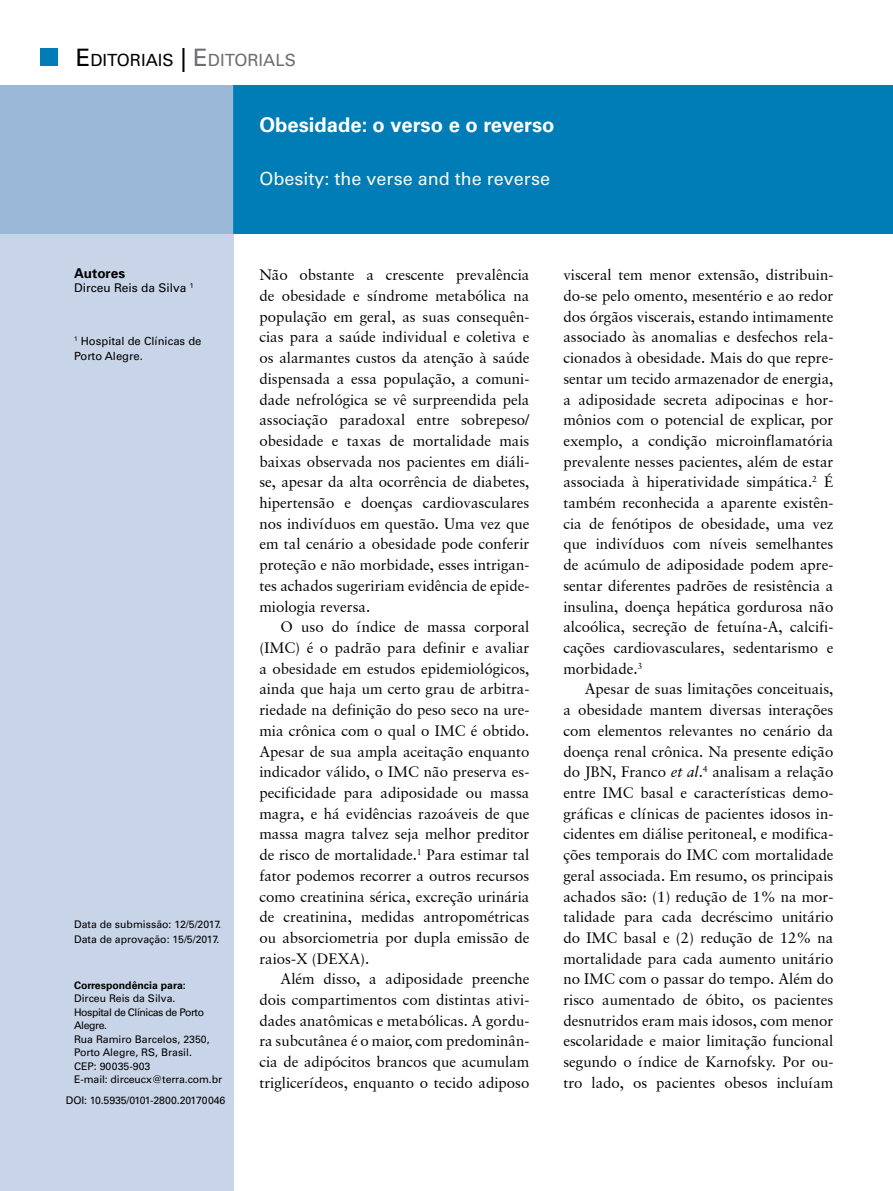
<style>
.page{position:relative;width:893px;height:1191px;background:#fff}
.page>*{position:absolute;margin:0;border:0;box-sizing:border-box;transform-origin:0 0}
.t1{font:700 20.25px "Univers LT Std";color:#fffef9}
.t2{font:18px "Univers LT Std";color:#f5faf2}
.t3{font:16.8px "Univers LT Std";color:#000}
.t4{font:15px/20.7px "Garamond Retrospective S Si";color:#000;text-align:justify}
.t5{font:13.5px "Univers 65 Bold";color:#000}
.t6{font:12px "Univers LT Std";color:#000}
.t7{font:11.25px/15px "Univers LT Std";color:#000}
.t8{font:10.5px/13.5px "Univers LT Std";color:#000}
.t9{font:700 10.5px "Univers LT Std";color:#000}
.s1{font-size:24px}
.s2{font-size:24px;color:#6d6e71}
.s3{color:#6d6e71}
.s4{font-style:italic}
</style>
<div class="page">
<div style="left:0;top:234px;width:234px;height:957px;background:#c8d5e8"></div>
<div style="left:234px;top:85px;width:659px;height:149px;background:#007cb7"></div>
<div style="left:0;top:85px;width:234px;height:149px;background:#9cb8d8"></div>
<div style="left:40px;top:49px;width:17px;height:17px;background:#007cb7"></div>
<p class="t3" style="left:76px;top:50px;width:222px"><span class="s1">E</span>DITORIAIS <span class="s1">|</span> <span class="s2">E</span><span class="s3">DITORIALS</span></p>
<h1 class="t1" style="left:259px;top:113px;width:297px">Obesidade: o verso e o reverso</h1>
<p class="t2" style="left:259px;top:168px;width:292px">Obesity: the verse and the reverse</p>
<p class="t5" style="left:74px;top:265px;width:53px">Autores</p>
<p class="t6" style="left:74px;top:281px;width:121px">Dirceu Reis da Silva <sup>1</sup></p>
<p class="t7" style="left:74px;top:334px;width:129px"><sup>1</sup> Hospital de Clínicas de<br>Porto Alegre.</p>
<p class="t8" style="left:74px;top:916px;width:149px;line-height:15.6px">Data de submissão: 12/5/2017.<br>Data de aprovação: 15/5/2017.</p>
<p class="t9" style="left:74px;top:978px;width:113px">Correspondência para:</p>
<p class="t8" style="left:74px;top:991px;width:150px">Dirceu Reis da Silva.<br>Hospital de Clínicas de Porto<br>Alegre.<br>Rua Ramiro Barcelos, 2350,<br>Porto Alegre, RS, Brasil.<br>CEP: 90035-903<br>E-mail: dirceucx@terra.com.br</p>
<p class="t8" style="left:66px;top:1093px;width:161px">DOI: 10.5935/0101-2800.20170046</p>
<p class="t4" style="left:259px;top:264px;width:272px">Não obstante a crescente prevalência de obesidade e síndrome metabólica na população em geral, as suas consequên&shy;cias para a saúde individual e coletiva e os alarmantes custos da atenção à saúde dispensada a essa população, a comuni&shy;dade nefrológica se vê surpreendida pela associação paradoxal entre sobrepeso/ obesidade e taxas de mortalidade mais baixas observada nos pacientes em diáli&shy;se, apesar da alta ocorrência de diabetes, hipertensão e doenças cardiovasculares nos indivíduos em questão. Uma vez que em tal cenário a obesidade pode conferir proteção e não morbidade, esses intrigan&shy;tes achados sugeririam evidência de epide&shy;miologia reversa.</p>
<p class="t4" style="left:259px;top:616px;width:272px;text-indent:21px">O uso do índice de massa corporal (IMC) é o padrão para definir e avaliar a obesidade em estudos epidemiológicos, ainda que haja um certo grau de arbitra&shy;riedade na definição do peso seco na ure&shy;mia crônica com o qual o IMC é obtido.<br>Apesar de sua ampla aceitação enquanto indicador válido, o IMC não preserva es&shy;pecificidade para adiposidade ou massa magra, e há evidências razoáveis de que massa magra talvez seja melhor preditor de risco de mortalidade.<sup>1</sup> Para estimar tal fator podemos recorrer a outros recursos como creatinina sérica, excreção urinária de creatinina, medidas antropométricas ou absorciometria por dupla emissão de raios-X (DEXA).</p>
<p class="t4" style="left:259px;top:968px;width:272px;text-indent:21px">Além disso, a adiposidade preenche dois compartimentos com distintas ativi&shy;dades anatômicas e metabólicas. A gordu&shy;ra subcutânea é o maior, com predominân&shy;cia de adipócitos brancos que acumulam triglicerídeos, enquanto o tecido adiposo</p>
<p class="t4" style="left:563px;top:264px;width:272px">visceral tem menor extensão, distribuin&shy;do-se pelo omento, mesentério e ao redor dos órgãos viscerais, estando intimamente associado às anomalias e desfechos rela&shy;cionados à obesidade. Mais do que repre&shy;sentar um tecido armazenador de energia, a adiposidade secreta adipocinas e hor&shy;mônios com o potencial de explicar, por exemplo, a condição microinflamatória prevalente nesses pacientes, além de estar associada à hiperatividade simpática.<sup>2</sup> É também reconhecida a aparente existên&shy;cia de fenótipos de obesidade, uma vez que indivíduos com níveis semelhantes de acúmulo de adiposidade podem apre&shy;sentar diferentes padrões de resistência a insulina, doença hepática gordurosa não alcoólica, secreção de fetuína-A, calcifi&shy;cações cardiovasculares, sedentarismo e morbidade.<sup>3</sup></p>
<p class="t4" style="left:563px;top:678px;width:272px;text-indent:21px">Apesar de suas limitações conceituais, a obesidade mantem diversas interações com elementos relevantes no cenário da doença renal crônica. Na presente edição do JBN, Franco <span class="s4">et al</span>.<sup>4</sup> analisam a relação entre IMC basal e características demo&shy;gráficas e clínicas de pacientes idosos in&shy;cidentes em diálise peritoneal, e modifica&shy;ções temporais do IMC com mortalidade geral associada. Em resumo, os principais achados são: (1) redução de 1% na mor&shy;talidade para cada decréscimo unitário do IMC basal e (2) redução de 12% na mortalidade para cada aumento unitário no IMC com o passar do tempo. Além do risco aumentado de óbito, os pacientes desnutridos eram mais idosos, com menor escolaridade e maior limitação funcional segundo o índice de Karnofsky. Por ou&shy;tro lado, os pacientes obesos incluíam</p>
</div>
